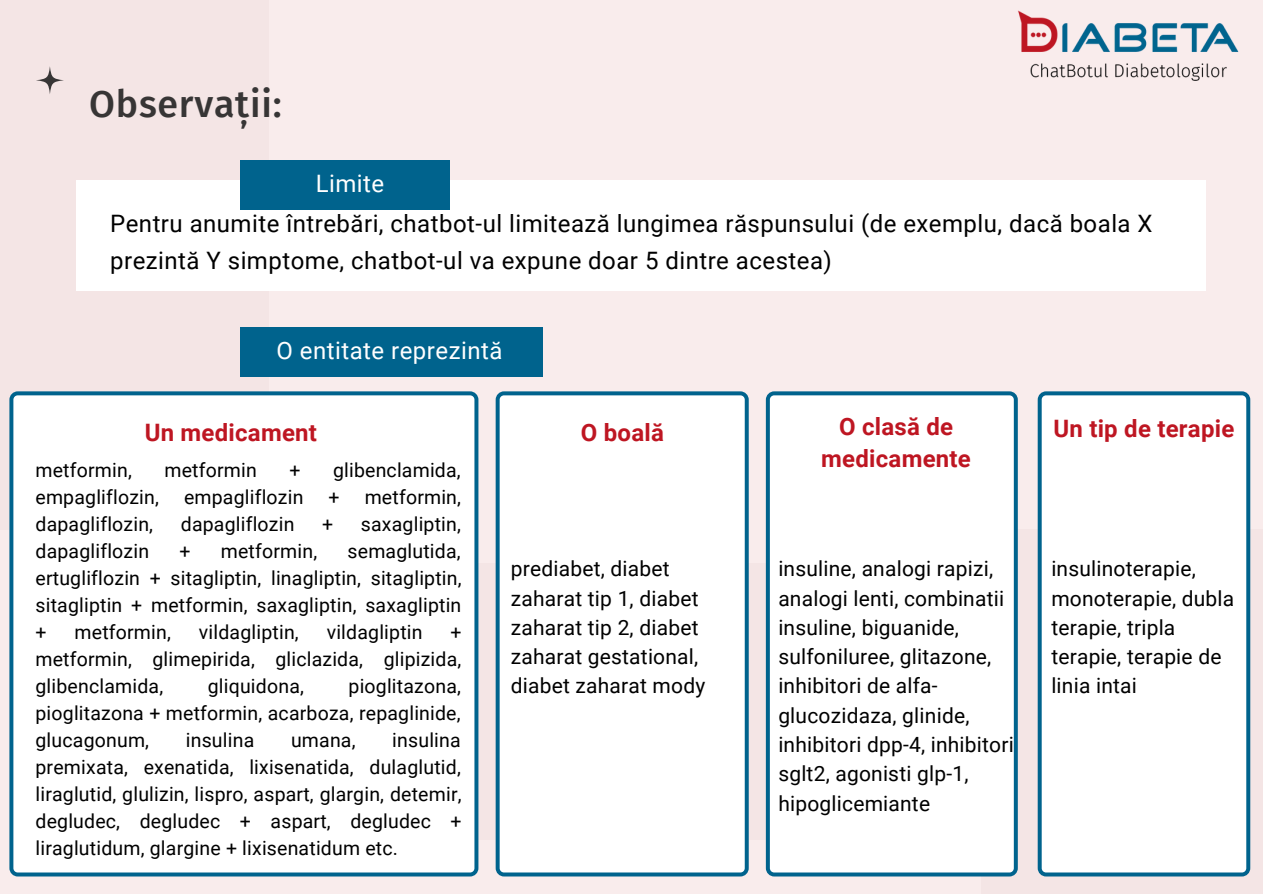
<style>
.page{position:relative;width:1263px;height:894px;background:#fff}
.page>*{position:absolute;margin:0;border:0;box-sizing:border-box;transform-origin:0 0}
.t1{font:500 37.5px "Fira Sans";letter-spacing:.02em;color:#373535}
.t2{font:24px/37px "Roboto";letter-spacing:.02em;color:#000}
.t3{font:700 24px/32.5px "Roboto";letter-spacing:.01em;color:#be1622;text-align:center}
.t4{font:24px "Roboto";letter-spacing:.02em;color:#fff}
.t5{font:21px/29.2px "Roboto";letter-spacing:.01em;color:#000}
.t6{font:19.5px/27px "Roboto";letter-spacing:.01em;color:#000;text-align:justify}
</style>
<div class="page">
<div style="left:0;top:0;width:1263px;height:893px;background:#f9ecec"></div>
<div style="left:0;top:0;width:268px;height:529px;background:#f4e5e5"></div>
<div style="left:981px;top:529px;width:282px;height:364px;background:#f4e5e5"></div>
<svg style="left:36px;top:66px;width:28px;height:28px"></svg>
<img style="left:1018px;top:10px;width:221px;height:70px">
<div style="left:76px;top:180px;width:1129px;height:110px;background:#fff"></div>
<div style="left:241px;top:160px;width:209px;height:50px;background:#00638d"></div>
<div style="left:241px;top:327px;width:302px;height:49px;background:#00638d"></div>
<div style="left:32px;top:563px;width:1231px;height:277px;background:#f4e5e5"></div>
<div style="left:9px;top:391px;width:469px;height:485px;background:#fff"></div>
<div style="left:1038px;top:391px;width:212px;height:485px;background:#fff"></div>
<div style="left:766px;top:391px;width:252px;height:485px;background:#fff"></div>
<div style="left:496px;top:391px;width:253px;height:485px;background:#fff"></div>
<h1 class="t1" style="left:89px;top:82px;width:194px">Observații:</h1>
<p class="t4" style="left:316px;top:169px;width:70px">Limite</p>
<p class="t2" style="left:110px;top:205px;width:1044px">Pentru anumite întrebări, chatbot-ul limitează lungimea răspunsului (de exemplu, dacă boala X prezintă Y simptome, chatbot-ul va expune doar 5 dintre acestea)</p>
<p class="t4" style="left:276px;top:336px;width:227px">O entitate reprezintă</p>
<p class="t3" style="left:145px;top:416px;width:174px">Un medicament</p>
<p class="t3" style="left:821px;top:410px;width:151px">O clasă de medicamente</p>
<p class="t3" style="left:1053px;top:412px;width:182px">Un tip de terapie</p>
<p class="t3" style="left:581px;top:416px;width:85px">O boală</p>
<p class="t6" style="left:36px;top:456px;width:98px">metformin,</p>
<p class="t6" style="left:164px;top:456px;width:94px">metformin</p>
<p class="t6" style="left:289px;top:456px;width:13px">+</p>
<p class="t6" style="left:333px;top:456px;width:129px">glibenclamida,</p>
<p class="t6" style="left:36px;top:483px;width:125px">empagliflozin,</p>
<p class="t6" style="left:184px;top:483px;width:121px">empagliflozin</p>
<p class="t6" style="left:329px;top:483px;width:13px">+</p>
<p class="t6" style="left:365px;top:483px;width:98px">metformin,</p>
<p class="t6" style="left:36px;top:510px;width:119px">dapagliflozin,</p>
<p class="t6" style="left:181px;top:510px;width:115px">dapagliflozin</p>
<p class="t6" style="left:322px;top:510px;width:13px">+</p>
<p class="t6" style="left:361px;top:510px;width:102px">saxagliptin,</p>
<p class="t6" style="left:36px;top:537px;width:115px">dapagliflozin</p>
<p class="t6" style="left:179px;top:537px;width:13px">+</p>
<p class="t6" style="left:221px;top:537px;width:98px">metformin,</p>
<p class="t6" style="left:36px;top:537px;width:428px;text-indent:312px">semaglutida, ertugliflozin + sitagliptin, linagliptin, sitagliptin, sitagliptin + metformin, saxagliptin, saxagliptin +</p>
<p class="t5" style="left:511px;top:554px;width:196px">prediabet, diabet zaharat tip 1, diabet zaharat tip 2, diabet zaharat gestational, diabet zaharat mody</p>
<p class="t5" style="left:778px;top:554px;width:237px">insuline, analogi rapizi, analogi lenti, combinatii insuline, biguanide, sulfoniluree, glitazone, inhibitori de alfa&shy;glucozidaza, glinide, inhibitori dpp-4, inhibitori sglt2, agonisti glp-1, hipoglicemiante</p>
<p class="t5" style="left:1051px;top:554px;width:184px">insulinoterapie, monoterapie, dubla terapie, tripla terapie, terapie de linia intai</p>
<p class="t6" style="left:75px;top:618px;width:98px">metformin,</p>
<p class="t6" style="left:199px;top:618px;width:101px">vildagliptin,</p>
<p class="t6" style="left:327px;top:618px;width:97px">vildagliptin</p>
<p class="t6" style="left:36px;top:618px;width:428px;text-indent:415px">+ metformin, glimepirida, gliclazida, glipizida, glibenclamida,</p>
<p class="t6" style="left:36px;top:672px;width:427px;text-indent:313px">pioglitazona, pioglitazona + metformin, acarboza, repaglinide, glucagonum,</p>
<p class="t6" style="left:208px;top:672px;width:98px">gliquidona,</p>
<p class="t6" style="left:36px;top:726px;width:428px;text-indent:357px">insulina premixata, exenatida, lixisenatida, dulaglutid, liraglutid, glulizin, lispro, aspart, glargin, detemir, degludec, degludec + aspart, degludec + liraglutidum, glargine + lixisenatidum etc.</p>
<p class="t6" style="left:186px;top:726px;width:70px">insulina</p>
<p class="t6" style="left:291px;top:726px;width:66px">umana,</p>
</div>
